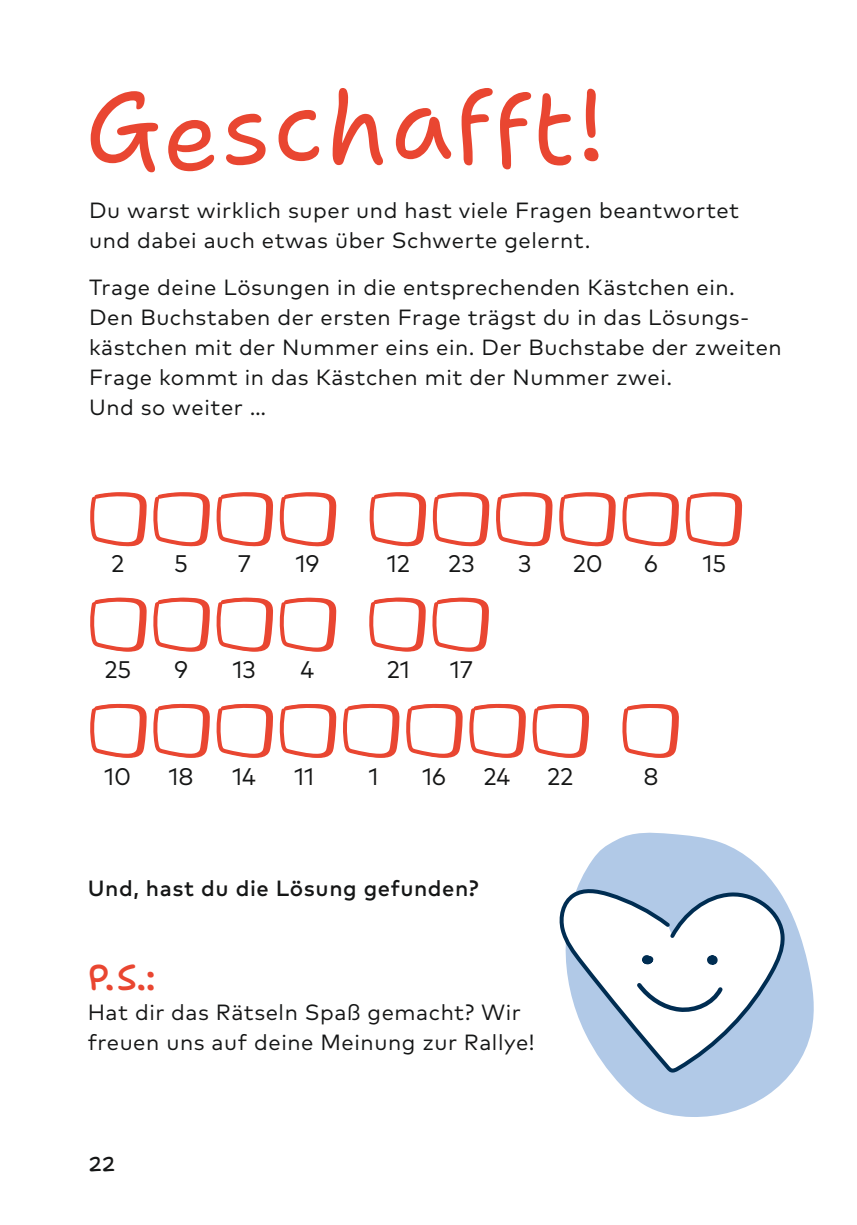
<style>
.page{position:relative;width:857px;height:1225px;background:#fff}
.page>*{position:absolute;margin:0;border:0;box-sizing:border-box;transform-origin:0 0}
.t1{font:100.2px "Shantell Sans";letter-spacing:.02em;color:#e94631}
.t2{font:500 36px "Shantell Sans";color:#e94631}
.t3{font:24px "Mark OT";letter-spacing:-.005em;color:#151616}
.t4{font:22px/30px "Mark OT";letter-spacing:.025em;color:#151616}
.t5{font:500 22px "Mark OT";letter-spacing:.025em;color:#151616}
.t6{font:500 20px "Shantell Sans";color:#151616}
</style>
<div class="page">
<svg style="left:91px;top:492px;width:652px;height:266px"></svg>
<svg style="left:578px;top:832px;width:236px;height:285px;fill:#b1c9e7"></svg>
<svg style="left:559px;top:886px;width:226px;height:190px"></svg>
<svg style="left:632px;top:950px;width:94px;height:66px"></svg>
<h1 class="t1" style="left:85px;top:71px;width:521px">Geschafft!</h1>
<p class="t4" style="left:89px;top:195px;width:651px">Du warst wirklich super und hast viele Fragen beantwortet und dabei auch etwas über Schwerte gelernt.</p>
<p class="t4" style="left:89px;top:272px;width:693px">Trage deine Lösungen in die entsprechenden Kästchen ein.<br>Den Buchstaben der ersten Frage trägst du in das Lösungs&shy;kästchen mit der Nummer eins ein. Der Buchstabe der zweiten Frage kommt in das Kästchen mit der Nummer zwei.<br>Und so weiter …</p>
<p class="t3" style="left:111px;top:548px;width:15px">2</p>
<p class="t3" style="left:174px;top:548px;width:15px">5</p>
<p class="t3" style="left:237px;top:548px;width:15px">7</p>
<p class="t3" style="left:295px;top:548px;width:25px">19</p>
<p class="t3" style="left:386px;top:548px;width:25px">12</p>
<p class="t3" style="left:448px;top:548px;width:28px">23</p>
<p class="t3" style="left:518px;top:548px;width:15px">3</p>
<p class="t3" style="left:104px;top:654px;width:28px">25</p>
<p class="t3" style="left:174px;top:654px;width:15px">9</p>
<p class="t3" style="left:232px;top:654px;width:25px">13</p>
<p class="t3" style="left:300px;top:654px;width:15px">4</p>
<p class="t3" style="left:386px;top:654px;width:25px">21</p>
<p class="t3" style="left:449px;top:654px;width:25px">17</p>
<p class="t3" style="left:572px;top:548px;width:32px">20</p>
<p class="t3" style="left:104px;top:762px;width:29px">10</p>
<p class="t3" style="left:168px;top:762px;width:27px">18</p>
<p class="t3" style="left:232px;top:762px;width:25px">14</p>
<p class="t3" style="left:294px;top:762px;width:22px">11</p>
<p class="t3" style="left:368px;top:762px;width:12px">1</p>
<p class="t3" style="left:422px;top:762px;width:25px">16</p>
<p class="t3" style="left:483px;top:762px;width:28px">24</p>
<p class="t3" style="left:546px;top:762px;width:28px">22</p>
<p class="t5" style="left:88px;top:874px;width:392px">Und, hast du die Lösung gefunden?</p>
<h2 class="t2" style="left:88px;top:957px;width:70px">P. S.:</h2>
<p class="t4" style="left:88px;top:997px;width:448px">Hat dir das Rätseln Spaß gemacht? Wir freuen uns auf deine Meinung zur Rallye!</p>
<p class="t6" style="left:88px;top:1152px;width:29px">22</p>
<p class="t3" style="left:644px;top:548px;width:15px">6</p>
<p class="t3" style="left:643px;top:762px;width:17px">8</p>
<p class="t3" style="left:702px;top:548px;width:25px">15</p>
</div>
